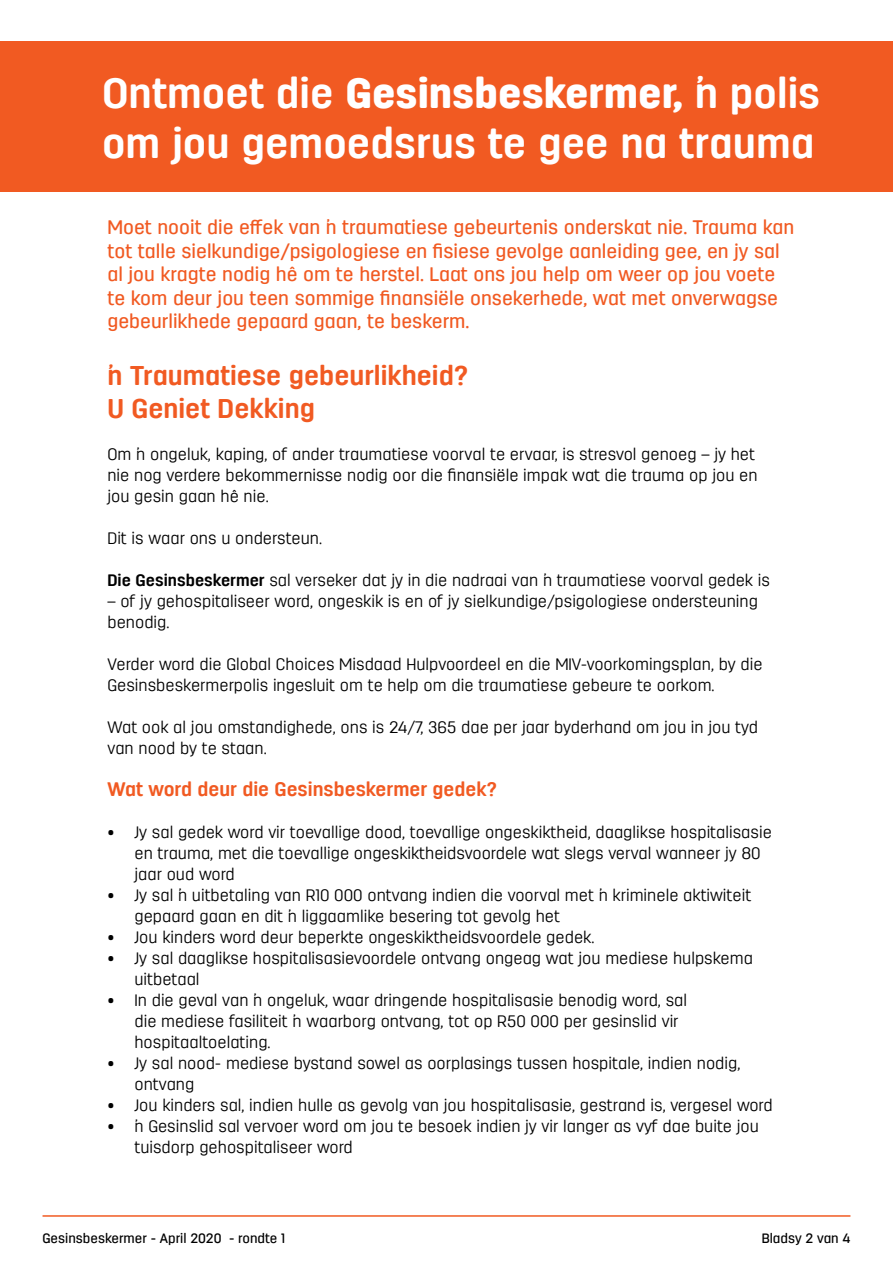
<style>
.page{position:relative;width:893px;height:1263px;background:#fff}
.page>*{position:absolute;margin:0;border:0;box-sizing:border-box;transform-origin:0 0}
.t1{font:700 42px/50.4px "Antartida Rounded";color:#fff}
.t2{font:700 27px/32.4px "Antartida Rounded";color:#f15a22}
.t3{font:500 19.5px/23.4px "Antartida Rounded";color:#f15a22}
.t4{font:700 19.5px "Antartida Rounded";color:#f15a22}
.t5{font:300 16.5px/21px "Antartida Rounded";color:#000}
.t6{font:500 13.5px "Antartida Rounded";color:#000}
.s1{font-weight:900}
.s2{font-weight:700}
</style>
<div class="page">
<div style="left:0;top:41px;width:893px;height:151px;background:#f15a22"></div>
<hr style="left:43px;top:1215px;width:807px;height:2px;background:#f15a22">
<h1 class="t1" style="left:102px;top:68px;width:720px">Ontmoet die <span class="s1">Gesinsbeskermer,</span> ŉ polis om jou gemoedsrus te gee na trauma</h1>
<p class="t3" style="left:107px;top:216px;width:688px">Moet nooit die effek van ŉ traumatiese gebeurtenis onderskat nie. Trauma kan tot talle sielkundige/psigologiese en fisiese gevolge aanleiding gee, en jy sal al jou kragte nodig hê om te herstel. Laat ons jou help om weer op jou voete te kom deur jou teen sommige finansiële onsekerhede, wat met onverwagse gebeurlikhede gepaard gaan, te beskerm.</p>
<h2 class="t2" style="left:107px;top:360px;width:362px">ŉ Traumatiese gebeurlikheid?<br>U Geniet Dekking</h2>
<p class="t5" style="left:107px;top:443px;width:652px">Om ŉ ongeluk, kaping, of ander traumatiese voorval te ervaar, is stresvol genoeg – jy het nie nog verdere bekommernisse nodig oor die finansiële impak wat die trauma op jou en jou gesin gaan hê nie.</p>
<p class="t5" style="left:107px;top:527px;width:216px">Dit is waar ons u ondersteun.</p>
<p class="t5" style="left:107px;top:569px;width:664px"><span class="s2">Die Gesinsbeskermer</span> sal verseker dat jy in die nadraai van ŉ traumatiese voorval gedek is</p>
<p class="t5" style="left:107px;top:590px;width:652px">– of jy gehospitaliseer word, ongeskik is en of jy sielkundige/psigologiese ondersteuning benodig.</p>
<p class="t5" style="left:107px;top:653px;width:657px">Verder word die Global Choices Misdaad Hulpvoordeel en die MIV-voorkomingsplan, by die<br>Gesinsbeskermerpolis ingesluit om te help om die traumatiese gebeure te oorkom.</p>
<p class="t5" style="left:107px;top:716px;width:652px">Wat ook al jou omstandighede, ons is 24/7, 365 dae per jaar byderhand om jou in jou tyd van nood by te staan.</p>
<p class="t4" style="left:107px;top:778px;width:391px">Wat word deur die Gesinsbeskermer gedek?</p>
<p class="t5" style="left:134px;top:821px;width:639px;text-indent:-27px">• Jy sal gedek word vir toevallige dood, toevallige ongeskiktheid, daaglikse hospitalisasie en trauma, met die toevallige ongeskiktheidsvoordele wat slegs verval wanneer jy 80 jaar oud word</p>
<p class="t5" style="left:134px;top:884px;width:618px;text-indent:-27px">• Jy sal ŉ uitbetaling van R10 000 ontvang indien die voorval met ŉ kriminele aktiwiteit gepaard gaan en dit ŉ liggaamlike besering tot gevolg het</p>
<p class="t5" style="left:107px;top:926px;width:488px">• Jou kinders word deur beperkte ongeskiktheidsvoordele gedek.</p>
<p class="t5" style="left:134px;top:947px;width:620px;text-indent:-27px">• Jy sal daaglikse hospitalisasievoordele ontvang ongeag wat jou mediese hulpskema uitbetaal</p>
<p class="t5" style="left:134px;top:989px;width:554px;text-indent:-27px">• In die geval van ŉ ongeluk, waar dringende hospitalisasie benodig word, sal die mediese fasiliteit ŉ waarborg ontvang, tot op R50 000 per gesinslid vir hospitaaltoelating.</p>
<p class="t5" style="left:134px;top:1052px;width:607px;text-indent:-27px">• Jy sal nood- mediese bystand sowel as oorplasings tussen hospitale, indien nodig, ontvang</p>
<p class="t5" style="left:107px;top:1094px;width:667px">• Jou kinders sal, indien hulle as gevolg van jou hospitalisasie, gestrand is, vergesel word</p>
<p class="t5" style="left:134px;top:1115px;width:626px;text-indent:-27px">• ŉ Gesinslid sal vervoer word om jou te besoek indien jy vir langer as vyf dae buite jou tuisdorp gehospitaliseer word</p>
<p class="t6" style="left:43px;top:1230px;width:244px">Gesinsbeskermer - April 2020 - rondte 1</p>
<p class="t6" style="left:762px;top:1230px;width:90px">Bladsy 2 van 4</p>
</div>
